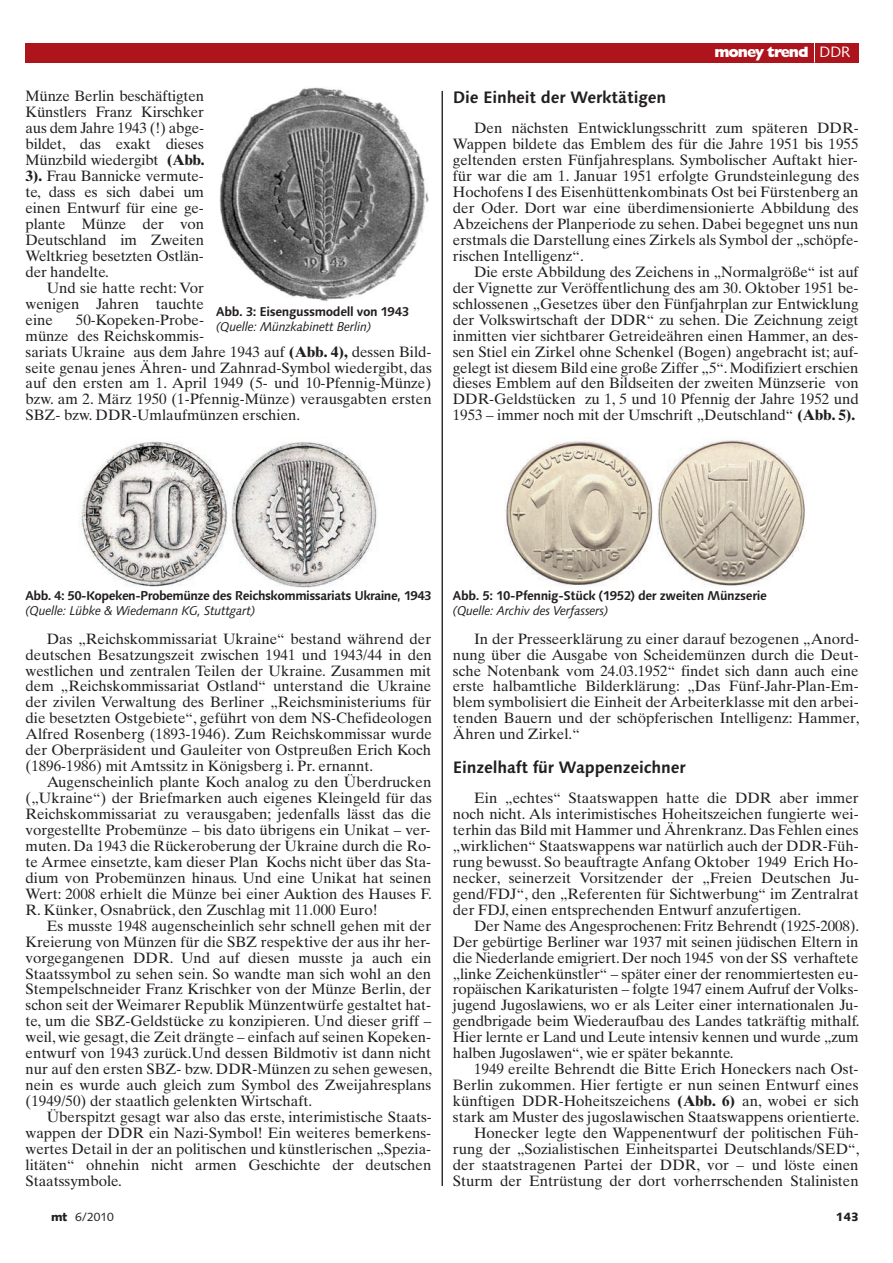
<style>
.page{position:relative;width:893px;height:1263px;background:#fff}
.page>*{position:absolute;margin:0;border:0;box-sizing:border-box;transform-origin:0 0}
.t1{font:700 16.5px "Linotype Syntax";letter-spacing:-.01em;color:#231f20}
.t2{font:15px/15.9px "Times Ten";color:#231f20;text-align:justify}
.t3{font:800 15px "Gill Sans";letter-spacing:-.07em;color:#fff}
.t4{font:700 12.75px "Linotype Syntax";letter-spacing:-.03em;color:#231f20}
.t5{font:italic 12.75px "Linotype Syntax";letter-spacing:-.03em;color:#231f20}
.t6{font:12px "Syntax";color:#231f20}
.t7{font:900 12px "Syntax";color:#231f20}
.s1{font-weight:700}
.s2{font-family:"Syntax";font-weight:400}
.s3{font-weight:900}
</style>
<div class="page">
<div style="left:26px;top:43px;width:833px;height:20px;background:#ae141c"></div>
<svg style="left:814px;top:43px;width:1px;height:20px"></svg>
<hr style="left:442px;top:91px;width:1px;height:1095px;background:#231f20">
<img style="left:219px;top:87px;width:210px;height:215px">
<img style="left:79px;top:441px;width:149px;height:146px">
<img style="left:505px;top:441px;width:148px;height:145px">
<img style="left:657px;top:440px;width:148px;height:146px">
<svg style="left:231px;top:442px;width:146px;height:146px"></svg>
<p class="t2" style="left:26px;top:88px;width:181px">Münze Berlin beschäftigten Künstlers Franz Kirschker aus dem Jahre 1943 (!) abge&shy;bildet, das exakt dieses Münzbild wiedergibt <span class="s1">(Abb.<br>3).</span> Frau Bannicke vermute&shy;te, dass es sich dabei um einen Entwurf für eine ge&shy;plante Münze der von Deutschland im Zweiten Weltkrieg besetzten Ostlän&shy;der handelte.</p>
<p class="t2" style="left:26px;top:280px;width:180px;text-indent:21px">Und sie hatte recht: Vor wenigen Jahren tauchte eine</p>
<p class="t4" style="left:216px;top:304px;width:194px">Abb. 3: Eisengussmodell von 1943</p>
<p class="t5" style="left:216px;top:319px;width:157px">(Quelle: Münzkabinett Berlin)</p>
<p class="t2" style="left:26px;top:311px;width:408px;text-align:left;text-indent:50px">50-Kopeken-Probe-<br>münze des Reichskommis-<br>sariats Ukraine aus dem Jahre 1943 auf <span class="s1">(Abb. 4),</span> dessen Bild&shy;seite genau jenes Ähren- und Zahnrad-Symbol wiedergibt, das auf den ersten am 1. April 1949 (5- und 10-Pfennig-Münze) bzw. am 2. März 1950 (1-Pfennig-Münze) verausgabten ersten SBZ- bzw. DDR-Umlaufmünzen erschien.</p>
<p class="t3" style="left:714px;top:43px;width:138px">money trend <span class="s2">DDR</span></p>
<p class="t1" style="left:453px;top:87px;width:215px">Die Einheit der Werktätigen</p>
<p class="t2" style="left:453px;top:120px;width:408px;text-indent:21px">Den nächsten Entwicklungsschritt zum späteren DDR-Wappen bildete das Emblem des für die Jahre 1951 bis 1955 geltenden ersten Fünfjahresplans. Symbolischer Auftakt hier&shy;für war die am 1. Januar 1951 erfolgte Grundsteinlegung des Hochofens I des Eisenhüttenkombinats Ost bei Fürstenberg an der Oder. Dort war eine überdimensionierte Abbildung des Abzeichens der Planperiode zu sehen. Dabei begegnet uns nun erstmals die Darstellung eines Zirkels als Symbol der „schöpfe&shy;rischen Intelligenz“.</p>
<p class="t2" style="left:453px;top:264px;width:407px;text-indent:21px">Die erste Abbildung des Zeichens in „Normalgröße“ ist auf der Vignette zur Veröffentlichung des am 30. Oktober 1951 be&shy;schlossenen „Gesetzes über den Fünfjahrplan zur Entwicklung der Volkswirtschaft der DDR“ zu sehen. Die Zeichnung zeigt inmitten vier sichtbarer Getreideähren einen Hammer, an des&shy;sen Stiel ein Zirkel ohne Schenkel (Bogen) angebracht ist; auf&shy;gelegt ist diesem Bild eine große Ziffer „5“. Modifiziert erschien dieses Emblem auf den Bildseiten der zweiten Münzserie von DDR-Geldstücken zu 1, 5 und 10 Pfennig der Jahre 1952 und 1953 – immer noch mit der Umschrift „Deutschland“ <span class="s1">(Abb. 5).</span></p>
<p class="t4" style="left:26px;top:588px;width:408px">Abb. 4: 50-Kopeken-Probemünze des Reichskommissariats Ukraine, 1943</p>
<p class="t5" style="left:26px;top:603px;width:231px">(Quelle: Lübke &amp; Wiedemann KG, Stuttgart)</p>
<p class="t4" style="left:453px;top:588px;width:316px">Abb. 5: 10-Pfennig-Stück (1952) der zweiten Münzserie</p>
<p class="t5" style="left:453px;top:603px;width:157px">(Quelle: Archiv des Verfassers)</p>
<p class="t2" style="left:453px;top:630px;width:408px;text-indent:21px">In der Presseerklärung zu einer darauf bezogenen „Anord&shy;nung über die Ausgabe von Scheidemünzen durch die Deut&shy;sche Notenbank vom 24.03.1952“ findet sich dann auch eine erste halbamtliche Bilderklärung: „Das Fünf-Jahr-Plan-Em&shy;blem symbolisiert die Einheit der Arbeiterklasse mit den arbei&shy;tenden Bauern und der schöpferischen Intelligenz: Hammer, Ähren und Zirkel.“</p>
<p class="t1" style="left:453px;top:757px;width:234px">Einzelhaft für Wappenzeichner</p>
<p class="t2" style="left:453px;top:790px;width:408px;text-indent:21px">Ein „echtes“ Staatswappen hatte die DDR aber immer noch nicht. Als interimistisches Hoheitszeichen fungierte wei&shy;terhin das Bild mit Hammer und Ährenkranz. Das Fehlen eines „wirklichen“ Staatswappens war natürlich auch der DDR-Füh&shy;rung bewusst. So beauftragte Anfang Oktober 1949 Erich Ho&shy;necker, seinerzeit Vorsitzender der „Freien Deutschen Ju&shy;gend/FDJ“, den „Referenten für Sichtwerbung“ im Zentralrat der FDJ, einen entsprechenden Entwurf anzufertigen.</p>
<p class="t2" style="left:453px;top:917px;width:408px;text-indent:21px">Der Name des Angesprochenen: Fritz Behrendt (1925-2008).<br>Der gebürtige Berliner war 1937 mit seinen jüdischen Eltern in die Niederlande emigriert. Der noch 1945 von der SS verhaftete „linke Zeichenkünstler“ – später einer der renommiertesten eu&shy;ropäischen Karikaturisten – folgte 1947 einem Aufruf der Volks&shy;jugend Jugoslawiens, wo er als Leiter einer internationalen Ju&shy;gendbrigade beim Wiederaufbau des Landes tatkräftig mithalf.<br>Hier lernte er Land und Leute intensiv kennen und wurde „zum halben Jugoslawen“, wie er später bekannte.</p>
<p class="t2" style="left:453px;top:1061px;width:408px;text-align:right">1949 ereilte Behrendt die Bitte Erich Honeckers nach Ost-Berlin zukommen. Hier fertigte er nun seinen Entwurf eines künftigen DDR-Hoheitszeichens <span class="s1">(Abb. 6)</span> an, wobei er sich stark am Muster des jugoslawischen Staatswappens orientierte.<br>Honecker legte den Wappenentwurf der politischen Füh&shy;rung der „Sozialistischen Einheitspartei Deutschlands/SED“, der staatstragenen Partei der DDR, vor – und löste einen Sturm der Entrüstung der dort vorherrschenden Stalinisten</p>
<p class="t2" style="left:26px;top:630px;width:408px;text-indent:21px">Das „Reichskommissariat Ukraine“ bestand während der deutschen Besatzungszeit zwischen 1941 und 1943/44 in den westlichen und zentralen Teilen der Ukraine. Zusammen mit dem „Reichskommissariat Ostland“ unterstand die Ukraine der zivilen Verwaltung des Berliner „Reichsministeriums für die besetzten Ostgebiete“, geführt von dem NS-Chefideologen Alfred Rosenberg (1893-1946). Zum Reichskommissar wurde der Oberpräsident und Gauleiter von Ostpreußen Erich Koch (1896-1986) mit Amtssitz in Königsberg i. Pr. ernannt.</p>
<p class="t2" style="left:26px;top:774px;width:408px;text-indent:21px">Augenscheinlich plante Koch analog zu den Überdrucken („Ukraine“) der Briefmarken auch eigenes Kleingeld für das Reichskommissariat zu verausgaben; jedenfalls lässt das die vorgestellte Probemünze – bis dato übrigens ein Unikat – ver&shy;muten. Da 1943 die Rückeroberung der Ukraine durch die Ro&shy;te Armee einsetzte, kam dieser Plan Kochs nicht über das Sta&shy;dium von Probemünzen hinaus. Und eine Unikat hat seinen Wert: 2008 erhielt die Münze bei einer Auktion des Hauses F.<br>R. Künker, Osnabrück, den Zuschlag mit 11.000 Euro!</p>
<p class="t2" style="left:26px;top:917px;width:408px;text-indent:21px">Es musste 1948 augenscheinlich sehr schnell gehen mit der Kreierung von Münzen für die SBZ respektive der aus ihr her&shy;vorgegangenen DDR. Und auf diesen musste ja auch ein Staatssymbol zu sehen sein. So wandte man sich wohl an den Stempelschneider Franz Krischker von der Münze Berlin, der schon seit der Weimarer Republik Münzentwürfe gestaltet hat&shy;te, um die SBZ-Geldstücke zu konzipieren. Und dieser griff – weil, wie gesagt, die Zeit drängte – einfach auf seinen Kopeken&shy;entwurf von 1943 zurück.Und dessen Bildmotiv ist dann nicht nur auf den ersten SBZ- bzw. DDR-Münzen zu sehen gewesen, nein es wurde auch gleich zum Symbol des Zweijahresplans (1949/50) der staatlich gelenkten Wirtschaft.</p>
<p class="t2" style="left:26px;top:1109px;width:408px;text-indent:21px">Überspitzt gesagt war also das erste, interimistische Staats&shy;wappen der DDR ein Nazi-Symbol! Ein weiteres bemerkens&shy;wertes Detail in der an politischen und künstlerischen „Spezia&shy;litäten“ ohnehin nicht armen Geschichte der deutschen Staatssymbole.</p>
<p class="t6" style="left:51px;top:1210px;width:64px"><span class="s3">mt</span> 6/2010</p>
<p class="t7" style="left:836px;top:1210px;width:25px">143</p>
</div>
